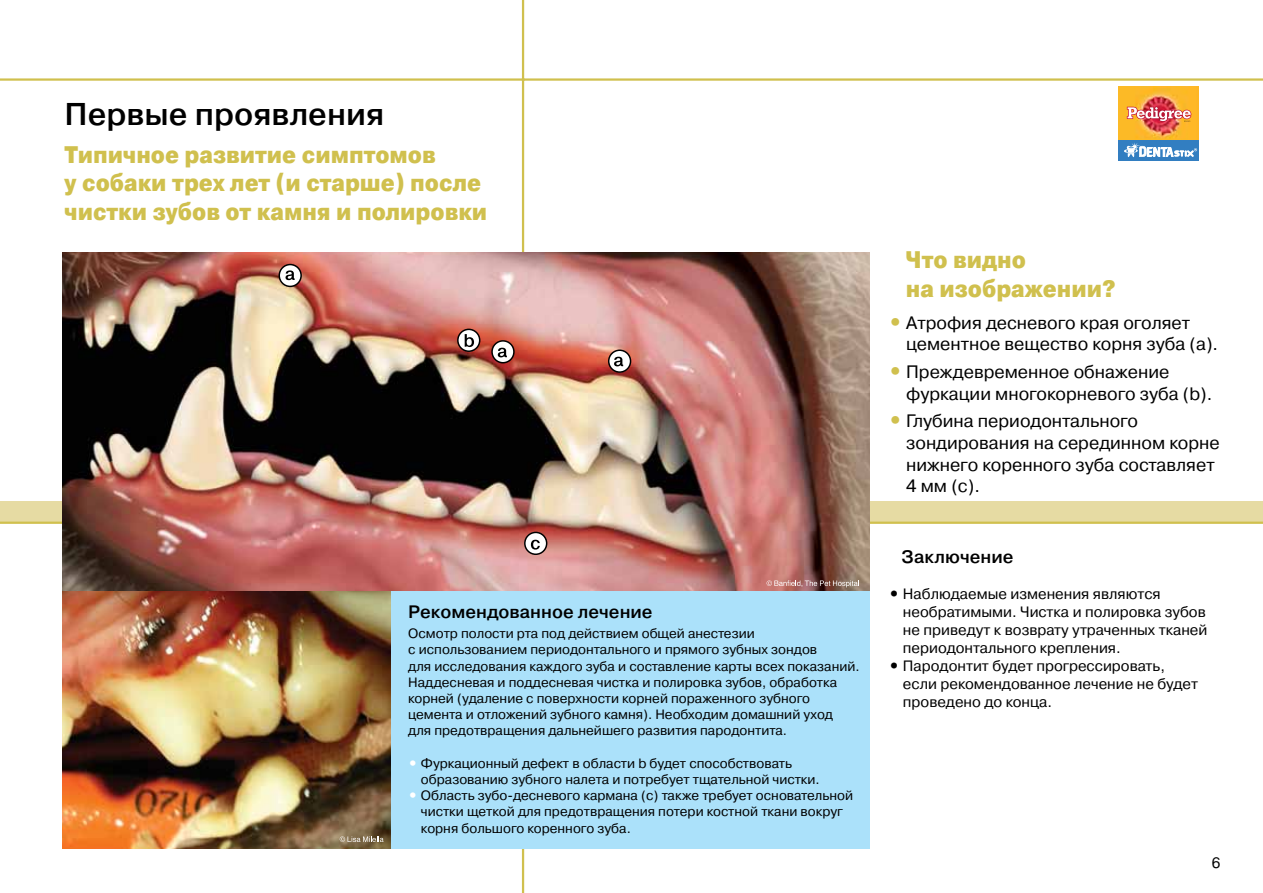
<style>
.page{position:relative;width:1263px;height:893px;background:#fff}
.page>*{position:absolute;margin:0;border:0;box-sizing:border-box;transform-origin:0 0}
.t1{font:31.5px "Pragmatica Medium C";color:#000}
.t2{font:24px/28.8px "Pragmatica Cond Black C";color:#d0c04e}
.t3{font:18px/21.6px "Pragmatica Book C";color:#000}
.t4{font:18px "Pragmatica Medium C";color:#000}
.t5{font:15px/18px "Pragmatica Book C";color:#000}
.t6{font:13.5px/16.2px "Pragmatica Book C";color:#000}
.s1{font-family:"Pragmatica Black C";color:#fff}
.s2{font-family:"Pragmatica Cond Black C";font-size:19.5px;color:#d0c04e}
.s3{font-family:"Pragmatica Black C"}
</style>
<div class="page">
<div style="left:0;top:501px;width:1263px;height:22px;background:#e6dba3"></div>
<hr style="left:0;top:522px;width:1263px;height:2px;background:#d0c04e">
<hr style="left:522px;top:0;width:2px;height:893px;background:#d0c04e">
<hr style="left:0;top:78px;width:1263px;height:3px;background:#d0c04e">
<div style="left:62px;top:253px;width:807px;height:595px;background:#abe1fa"></div>
<img style="left:62px;top:590px;width:329px;height:258px">
<img style="left:62px;top:253px;width:807px;height:337px">
<svg style="left:340px;top:836px;width:44px;height:6px"></svg>
<svg style="left:766px;top:580px;width:93px;height:7px"></svg>
<svg style="left:278px;top:264px;width:24px;height:23px"></svg>
<svg style="left:491px;top:340px;width:24px;height:23px"></svg>
<svg style="left:608px;top:349px;width:23px;height:24px"></svg>
<svg style="left:524px;top:532px;width:23px;height:23px"></svg>
<svg style="left:457px;top:329px;width:23px;height:23px"></svg>
<img style="left:1118px;top:86px;width:81px;height:55px">
<div style="left:1118px;top:141px;width:81px;height:20px;background:#327ec1"></div>
<svg style="left:1124px;top:143px;width:73px;height:15px"></svg>
<svg style="left:1127px;top:107px;width:64px;height:15px"></svg>
<h1 class="t1" style="left:64px;top:97px;width:321px">Первые проявления</h1>
<h2 class="t2" style="left:64px;top:140px;width:424px">Типичное развитие симптомов<br>у собаки трех лет (и старше) после чистки зубов от камня и полировки</h2>
<h3 class="t4" style="left:408px;top:602px;width:246px">Рекомендованное лечение</h3>
<p class="t6" style="left:408px;top:626px;width:453px">Осмотр полости рта под действием общей анестезии<br>с использованием периодонтального и прямого зубных зондов<br>для исследования каждого зуба и составление карты всех показаний.<br>Наддесневая и поддесневая чистка и полировка зубов, обработка корней (удаление с поверхности корней пораженного зубного цемента и отложений зубного камня). Необходим домашний уход<br>для предотвращения дальнейшего развития пародонтита.</p>
<p class="t6" style="left:421px;top:755px;width:400px;text-indent:-13px"><span class="s1">•</span> Фуркационный дефект в области b будет способствовать образованию зубного налета и потребует тщательной чистки.</p>
<p class="t6" style="left:421px;top:788px;width:433px;text-indent:-13px"><span class="s1">•</span> Область зубо-десневого кармана (c) также требует основательной чистки щеткой для предотвращения потери костной ткани вокруг корня большого коренного зуба.</p>
<h2 class="t2" style="left:906px;top:245px;width:211px">Что видно<br>на изображении?</h2>
<h3 class="t3" style="left:906px;top:312px;width:314px;text-indent:-17px"><span class="s2">•</span> Атрофия десневого края оголяет цементное вещество корня зуба (a).</h3>
<h3 class="t3" style="left:906px;top:361px;width:308px;text-indent:-17px"><span class="s2">•</span> Преждевременное обнажение фуркации многокорневого зуба (b).</h3>
<h3 class="t3" style="left:906px;top:410px;width:315px;text-indent:-17px"><span class="s2">•</span> Глубина периодонтального зондирования на серединном корне нижнего коренного зуба составляет<br>4 мм (c).</h3>
<h3 class="t4" style="left:901px;top:546px;width:114px">Заключение</h3>
<p class="t5" style="left:903px;top:584px;width:306px;text-indent:-14px"><span class="s3">•</span> Наблюдаемые изменения являются необратимыми. Чистка и полировка зубов не приведут к возврату утраченных тканей периодонтального крепления.</p>
<p class="t5" style="left:903px;top:656px;width:297px;text-indent:-14px"><span class="s3">•</span> Пародонтит будет прогрессировать, если рекомендованное лечение не будет проведено до конца.</p>
<p class="t5" style="left:1212px;top:854px;width:10px">6</p>
</div>
